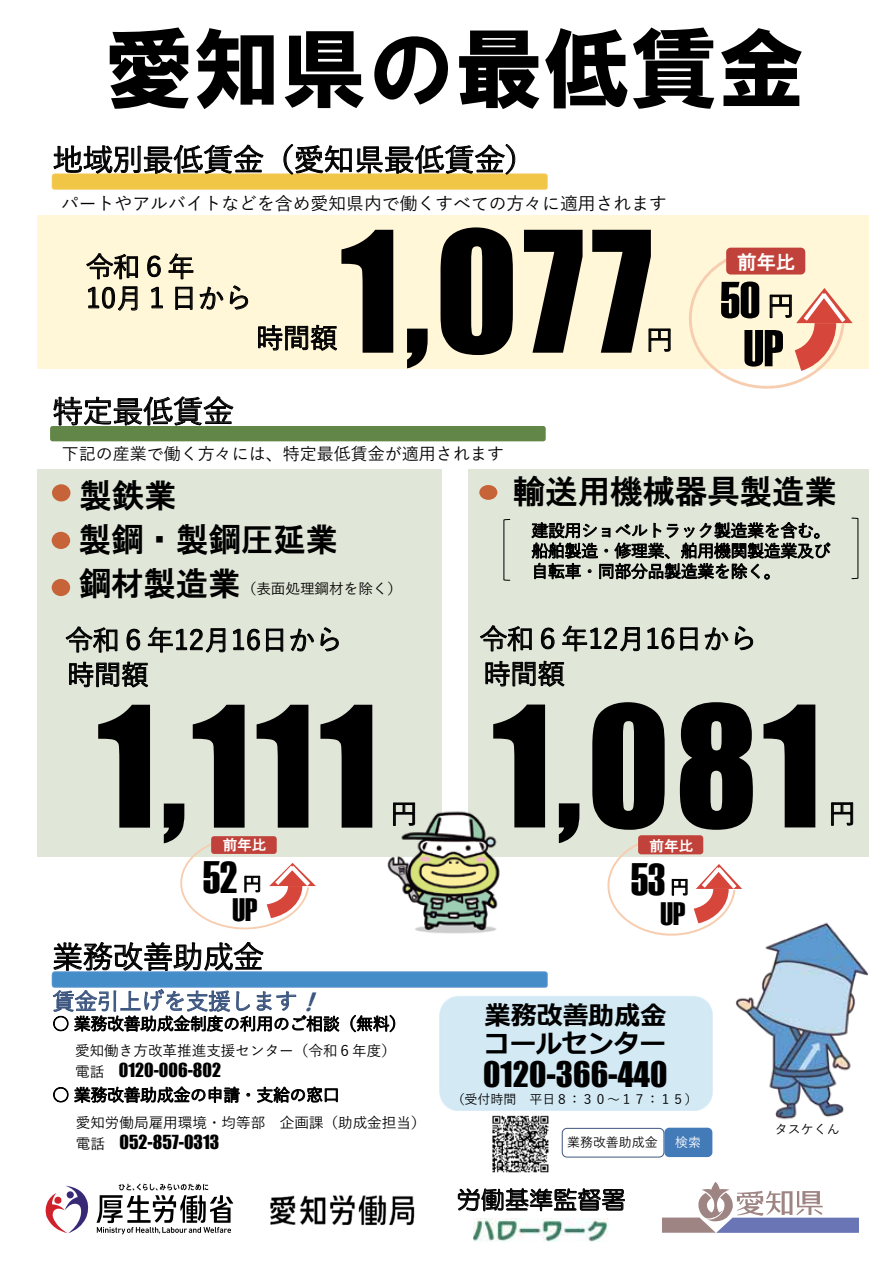
<style>
.page{position:relative;width:893px;height:1263px;background:#fff}
.page>*{position:absolute;margin:0;border:0;box-sizing:border-box;transform-origin:0 0}
.t1{font:87.45px "HGS Soei Kakugothic UB";color:#000}
.t2{font:51.75px "Haettenschweiler";color:#000}
.t3{font:45.3px "Haettenschweiler";color:#000}
.t4{font:32.4px/44.2px "HG Gothic E";color:#000}
.t5{font:32.4px "Impact";color:#000}
.t6{font:32.4px "Haettenschweiler";color:#000}
.t7{font:500 30.75px "Yu Gothic";letter-spacing:-.02em;color:#000}
.t8{font:500 27.6px/35.2px "Yu Gothic";letter-spacing:-.02em;color:#000}
.t9{font:700 25.95px/28px "Meiryo";color:#000}
.t10{font:24px "HG Maru Gothic MPRO";letter-spacing:.005em;color:#000}
.t11{font:500 22.65px "Yu Gothic";letter-spacing:-.02em;color:#3d5680}
.t12{font:19.5px "HG Gothic E";color:#fff}
.t13{font:500 19.5px "Yu Gothic";color:#000}
.t14{font:500 17.85px "Yu Gothic";color:#000}
.t15{font:17.85px "Impact";color:#000}
.t16{font:500 16.95px/20.4px "Yu Gothic";letter-spacing:-.025em;color:#000;text-align:justify}
.t17{font:500 16.95px "Yu Gothic";color:#000}
.t18{font:500 14.55px "Yu Gothic";color:#000}
.t19{font:14.55px "HG Gothic E";color:#fff}
.t20{font:500 12.9px "Yu Gothic";color:#000}
.t21{font:500 12.9px "Yu Gothic";color:#fff}
.s1{font-family:"HGP Soei Kakugothic UB";font-weight:400;font-style:italic}
.s2{font-family:"Yu Gothic";font-weight:500;font-size:14.55px}
</style>
<div class="page">
<div style="left:37px;top:469px;width:405px;height:387px;background:#e0e6d8"></div>
<div style="left:468px;top:469px;width:401px;height:387px;background:#e0e6d8"></div>
<div style="left:37px;top:215px;width:832px;height:154px;background:#fff7d7"></div>
<img style="left:270px;top:1195px;width:145px;height:31px">
<svg style="left:458px;top:1188px;width:167px;height:23px"></svg>
<img style="left:474px;top:1218px;width:134px;height:23px">
<svg style="left:662px;top:1182px;width:197px;height:51px"></svg>
<svg style="left:45px;top:1186px;width:44px;height:47px"></svg>
<svg style="left:96px;top:1183px;width:137px;height:51px"></svg>
<svg style="left:493px;top:702px;width:322px;height:141px;fill:#000"></svg>
<img style="left:51px;top:174px;width:497px;height:16px">
<div style="left:50px;top:426px;width:496px;height:15px;background:#618647;border-radius:3px"></div>
<svg style="left:53px;top:144px;width:211px;height:30px"></svg>
<svg style="left:283px;top:144px;width:232px;height:31px"></svg>
<svg style="left:53px;top:396px;width:181px;height:29px"></svg>
<svg style="left:86px;top:253px;width:52px;height:26px"></svg>
<svg style="left:147px;top:255px;width:14px;height:22px"></svg>
<svg style="left:168px;top:253px;width:26px;height:26px"></svg>
<svg style="left:65px;top:626px;width:161px;height:62px"></svg>
<svg style="left:233px;top:629px;width:27px;height:22px"></svg>
<svg style="left:266px;top:628px;width:17px;height:24px"></svg>
<svg style="left:290px;top:628px;width:24px;height:24px"></svg>
<svg style="left:320px;top:627px;width:19px;height:24px"></svg>
<svg style="left:480px;top:625px;width:52px;height:26px"></svg>
<svg style="left:541px;top:627px;width:14px;height:22px"></svg>
<svg style="left:562px;top:625px;width:78px;height:27px"></svg>
<svg style="left:647px;top:627px;width:27px;height:22px"></svg>
<svg style="left:680px;top:627px;width:18px;height:24px"></svg>
<svg style="left:704px;top:627px;width:25px;height:24px"></svg>
<svg style="left:735px;top:626px;width:18px;height:24px"></svg>
<svg style="left:485px;top:661px;width:80px;height:26px"></svg>
<svg style="left:258px;top:227px;width:413px;height:141px"></svg>
<svg style="left:831px;top:802px;width:22px;height:24px"></svg>
<svg style="left:531px;top:522px;width:299px;height:58px"></svg>
<svg style="left:88px;top:286px;width:50px;height:25px"></svg>
<svg style="left:151px;top:287px;width:12px;height:21px"></svg>
<svg style="left:175px;top:287px;width:18px;height:23px"></svg>
<svg style="left:199px;top:286px;width:25px;height:24px"></svg>
<svg style="left:230px;top:286px;width:18px;height:24px"></svg>
<svg style="left:503px;top:519px;width:8px;height:62px"></svg>
<svg style="left:851px;top:517px;width:8px;height:62px"></svg>
<div style="left:479px;top:485px;width:18px;height:15px;background:#c76338;border-radius:50%"></div>
<img style="left:51px;top:971px;width:497px;height:16px">
<img style="left:492px;top:1115px;width:57px;height:58px">
<svg style="left:350px;top:1014px;width:45px;height:19px"></svg>
<svg style="left:53px;top:1087px;width:15px;height:15px"></svg>
<svg style="left:74px;top:1086px;width:166px;height:17px"></svg>
<svg style="left:257px;top:1086px;width:81px;height:17px"></svg>
<div style="left:562px;top:1128px;width:102px;height:29px;border:1px solid #3d5680;border-radius:5px"></div>
<div style="left:664px;top:1128px;width:48px;height:29px;background:#437ab8;border-radius:5px"></div>
<div style="left:52px;top:484px;width:18px;height:17px;background:#c76338;border-radius:50%"></div>
<div style="left:52px;top:532px;width:18px;height:17px;background:#c76338;border-radius:50%"></div>
<div style="left:52px;top:579px;width:18px;height:17px;background:#c76338;border-radius:50%"></div>
<div style="left:726px;top:248px;width:79px;height:26px;background:#c1423a;border-radius:4px"></div>
<div style="left:638px;top:835px;width:65px;height:19px;background:#c1423a;border-radius:3px"></div>
<svg style="left:689px;top:256px;width:164px;height:133px"></svg>
<svg style="left:98px;top:705px;width:274px;height:225px"></svg>
<svg style="left:601px;top:840px;width:141px;height:96px"></svg>
<svg style="left:52px;top:942px;width:288px;height:90px"></svg>
<img style="left:345px;top:728px;width:197px;height:278px">
<img style="left:670px;top:889px;width:198px;height:263px">
<h1 class="t1" style="left:106px;top:24px;width:701px">愛知県の最低賃金</h1>
<h3 class="t7" style="left:52px;top:131px;width:484px">地域別最低賃金（愛知県最低賃金）</h3>
<p class="t14" style="left:61px;top:187px;width:607px">パートやアルバイトなどを含め愛知県内で働くすべての方々に適用されます</p>
<h3 class="t8" style="left:86px;top:245px;width:111px">令和６年</h3>
<h3 class="t8" style="left:86px;top:277px;width:168px">10月１日から</h3>
<h3 class="t8" style="left:256px;top:317px;width:83px">時間額</h3>
<h3 class="t7" style="left:52px;top:383px;width:183px">特定最低賃金</h3>
<p class="t17" style="left:62px;top:438px;width:444px">下記の産業で働く方々には、特定最低賃金が適用されます</p>
<h3 class="t8" style="left:646px;top:318px;width:29px">円</h3>
<p class="t12" style="left:737px;top:253px;width:60px">前年比</p>
<h3 class="t8" style="left:767px;top:285px;width:29px">円</h3>
<h2 class="t2" style="left:744px;top:313px;width:41px">UP</h2>
<h2 class="t2" style="left:720px;top:265px;width:41px">50</h2>
<h3 class="t4" style="left:79px;top:473px;width:261px">製鉄業<br>製鋼・製鋼圧延業鋼材製造業</h3>
<h3 class="t4" style="left:513px;top:469px;width:325px">輸送用機械器具製造業</h3>
<p class="t16" style="left:531px;top:518px;width:301px">建設用ショベルトラック製造業を含む。船舶製造・修理業、舶用機関製造業及び自転車・同部分品製造業を除く。</p>
<p class="t18" style="left:242px;top:575px;width:162px">（表面処理鋼材を除く）</p>
<h3 class="t8" style="left:65px;top:619px;width:279px">令和６年12月16日から</h3>
<h3 class="t8" style="left:480px;top:618px;width:279px">令和６年12月16日から時間額</h3>
<h3 class="t8" style="left:67px;top:653px;width:83px">時間額</h3>
<h3 class="t8" style="left:390px;top:792px;width:29px">円</h3>
<h3 class="t8" style="left:828px;top:792px;width:29px">円</h3>
<p class="t19" style="left:223px;top:837px;width:45px">前年比</p>
<p class="t19" style="left:650px;top:838px;width:45px">前年比</p>
<p class="t13" style="left:243px;top:866px;width:21px">円</p>
<p class="t13" style="left:670px;top:869px;width:21px">円</p>
<h3 class="t6" style="left:233px;top:888px;width:26px">UP</h3>
<h3 class="t6" style="left:660px;top:891px;width:26px">UP</h3>
<h3 class="t3" style="left:203px;top:846px;width:36px">52</h3>
<h3 class="t3" style="left:631px;top:848px;width:36px">53</h3>
<h3 class="t7" style="left:52px;top:928px;width:213px">業務改善助成金</h3>
<h3 class="t11" style="left:52px;top:980px;width:277px">賃金引上げを支援します<span class="s1">！</span></h3>
<p class="t16" style="left:52px;top:1011px;width:355px">○ 業務改善助成金制度の利用のご相談（無料）</p>
<p class="t18" style="left:75px;top:1037px;width:322px">愛知働き方改革推進支援センター（令和６年度）</p>
<p class="t15" style="left:75px;top:1056px;width:147px"><span class="s2">電話</span> 0120-006-802</p>
<p class="t16" style="left:52px;top:1083px;width:289px">○ 業務改善助成金の申請・支給の窓口</p>
<p class="t18" style="left:76px;top:1109px;width:351px">愛知労働局雇用環境・均等部 企画課（助成金担当）</p>
<p class="t15" style="left:76px;top:1128px;width:145px"><span class="s2">電話</span> 052-857-0313</p>
<h3 class="t9" style="left:484px;top:1003px;width:184px">業務改善助成金コールセンター</h3>
<h3 class="t5" style="left:483px;top:1049px;width:186px">0120-366-440</h3>
<p class="t20" style="left:452px;top:1088px;width:248px">（受付時間 平日８：３０～１７：１５）</p>
<p class="t20" style="left:567px;top:1131px;width:92px">業務改善助成金</p>
<p class="t21" style="left:675px;top:1131px;width:27px">検索</p>
<h3 class="t10" style="left:457px;top:1188px;width:170px">労働基準監督署</h3>
<p class="t20" style="left:775px;top:1117px;width:66px">タスケくん</p>
</div>
